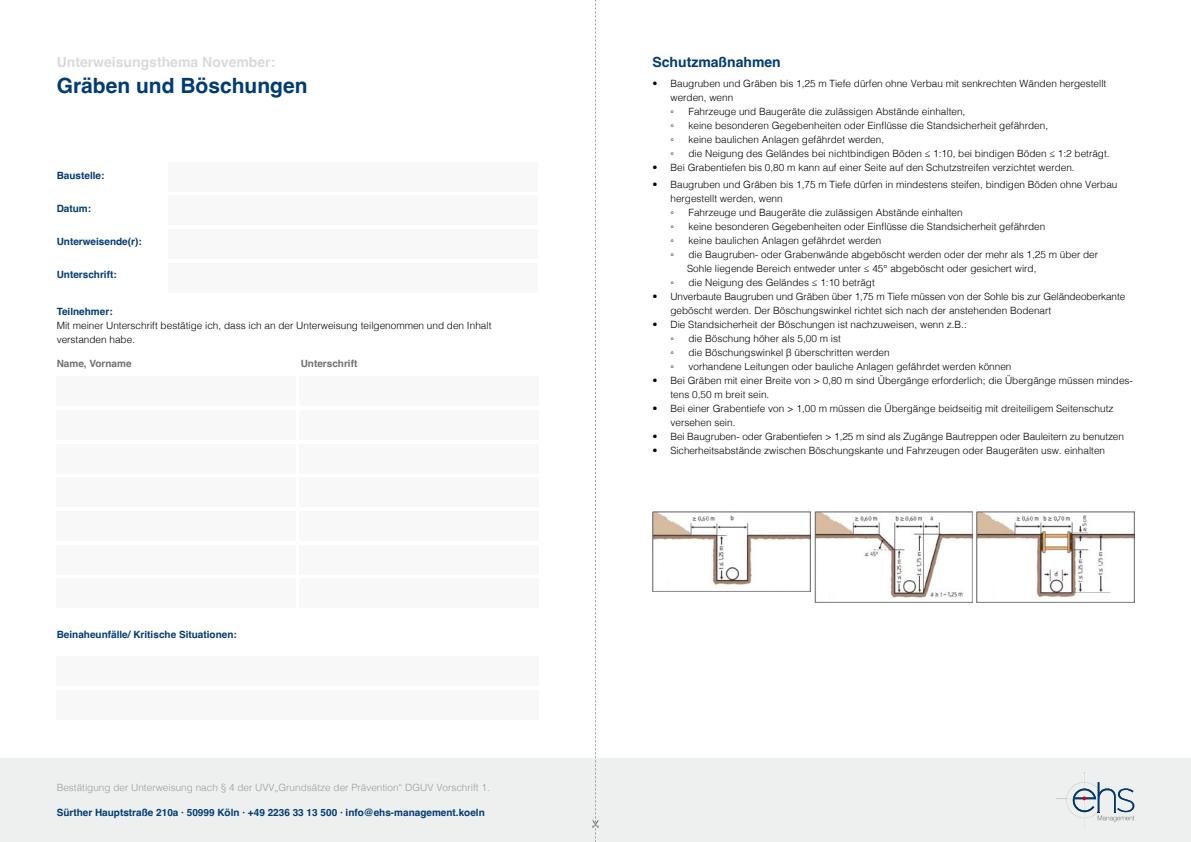
<style>
.page{position:relative;width:1191px;height:842px;background:#fff}
.page>*{position:absolute;margin:0;border:0;box-sizing:border-box;transform-origin:0 0}
.t1{font:700 21px "Helvetica";color:#003b75}
.t2{font:700 14px "Helvetica";color:#d9dadb}
.t3{font:700 14px "Helvetica";color:#003b75}
.t4{font:300 10px/14px "Helvetica";color:#000}
.t5{font:700 10px "Helvetica";color:#003b75}
.t6{font:300 10px "Helvetica";color:#9c9e9f}
.t7{font:700 10px "Helvetica";color:#707172}
.t8{font:10px "Arial";color:#000}
</style>
<div class="page">
<div style="left:0;top:758px;width:1191px;height:84px;background:#eeefef"></div>
<div style="left:57px;top:377px;width:239px;height:29px;background:#f8f8f8"></div>
<div style="left:57px;top:511px;width:239px;height:30px;background:#f8f8f8"></div>
<div style="left:57px;top:444px;width:239px;height:29px;background:#f8f8f8"></div>
<div style="left:57px;top:579px;width:239px;height:29px;background:#f8f8f8"></div>
<div style="left:300px;top:377px;width:239px;height:29px;background:#f8f8f8"></div>
<div style="left:300px;top:511px;width:239px;height:30px;background:#f8f8f8"></div>
<div style="left:300px;top:444px;width:239px;height:29px;background:#f8f8f8"></div>
<div style="left:300px;top:579px;width:239px;height:29px;background:#f8f8f8"></div>
<div style="left:57px;top:410px;width:239px;height:30px;background:#f8f8f8"></div>
<div style="left:57px;top:545px;width:239px;height:29px;background:#f8f8f8"></div>
<div style="left:57px;top:478px;width:239px;height:29px;background:#f8f8f8"></div>
<div style="left:300px;top:410px;width:239px;height:30px;background:#f8f8f8"></div>
<div style="left:300px;top:545px;width:239px;height:29px;background:#f8f8f8"></div>
<div style="left:300px;top:478px;width:239px;height:29px;background:#f8f8f8"></div>
<svg style="left:592px;top:0;width:7px;height:842px"></svg>
<div style="left:169px;top:162px;width:369px;height:30px;background:#f8f8f8"></div>
<div style="left:169px;top:229px;width:369px;height:30px;background:#f8f8f8"></div>
<div style="left:169px;top:196px;width:369px;height:29px;background:#f8f8f8"></div>
<div style="left:169px;top:263px;width:369px;height:30px;background:#f8f8f8"></div>
<img style="left:652px;top:511px;width:158px;height:80px">
<img style="left:814px;top:511px;width:158px;height:91px">
<img style="left:976px;top:511px;width:158px;height:91px">
<div style="left:656px;top:574px;width:9px;height:16px;background:#fff"></div>
<div style="left:817px;top:584px;width:10px;height:15px;background:#fff"></div>
<div style="left:979px;top:584px;width:10px;height:15px;background:#fff"></div>
<svg style="left:1056px;top:772px;width:79px;height:56px"></svg>
<div style="left:57px;top:690px;width:482px;height:30px;background:#f8f8f8"></div>
<div style="left:57px;top:656px;width:482px;height:30px;background:#f8f8f8"></div>
<h2 class="t2" style="left:57px;top:54px;width:220px">Unterweisungsthema November:</h2>
<h1 class="t1" style="left:57px;top:72px;width:252px">Gräben und Böschungen</h1>
<p class="t5" style="left:57px;top:170px;width:49px">Baustelle:</p>
<p class="t5" style="left:57px;top:203px;width:36px">Datum:</p>
<p class="t5" style="left:57px;top:236px;width:87px">Unterweisende(r):</p>
<p class="t5" style="left:57px;top:269px;width:61px">Unterschrift:</p>
<p class="t5" style="left:57px;top:306px;width:57px">Teilnehmer:</p>
<p class="t4" style="left:57px;top:318px;width:436px">Mit meiner Unterschrift bestätige ich, dass ich an der Unterweisung teilgenommen und den Inhalt verstanden habe.</p>
<p class="t7" style="left:57px;top:358px;width:76px">Name, Vorname</p>
<p class="t7" style="left:301px;top:358px;width:58px">Unterschrift</p>
<p class="t5" style="left:57px;top:629px;width:182px">Beinaheunfälle/ Kritische Situationen:</p>
<p class="t6" style="left:57px;top:779px;width:434px">Bestätigung der Unterweisung nach § 4 der UVV„Grundsätze der Prävention“ DGUV Vorschrift 1.</p>
<p class="t5" style="left:57px;top:806px;width:429px">Sürther Hauptstraße 210a · 50999 Köln · +49 2236 33 13 500 · info@ehs-management.koeln</p>
<h2 class="t3" style="left:652px;top:54px;width:130px">Schutzmaßnahmen</h2>
<p class="t4" style="left:670px;top:76px;width:437px;text-indent:-18px">• Baugruben und Gräben bis 1,25 m Tiefe dürfen ohne Verbau mit senkrechten Wänden hergestellt werden, wenn</p>
<p class="t8" style="left:670px;top:105px;width:5px">◦</p>
<p class="t4" style="left:688px;top:104px;width:278px">Fahrzeuge und Baugeräte die zulässigen Abstände einhalten,</p>
<p class="t8" style="left:670px;top:119px;width:5px">◦</p>
<p class="t4" style="left:688px;top:118px;width:361px">keine besonderen Gegebenheiten oder Einflüsse die Standsicherheit gefährden,</p>
<p class="t8" style="left:670px;top:133px;width:5px">◦</p>
<p class="t4" style="left:688px;top:132px;width:197px">keine baulichen Anlagen gefährdet werden,</p>
<p class="t8" style="left:670px;top:147px;width:5px">◦</p>
<p class="t4" style="left:688px;top:146px;width:422px">die Neigung des Geländes bei nichtbindigen Böden ≤ 1:10, bei bindigen Böden ≤ 1:2 beträgt.</p>
<p class="t4" style="left:652px;top:160px;width:424px">• Bei Grabentiefen bis 0,80 m kann auf einer Seite auf den Schutzstreifen verzichtet werden.</p>
<p class="t4" style="left:670px;top:177px;width:448px;text-indent:-18px">• Baugruben und Gräben bis 1,75 m Tiefe dürfen in mindestens steifen, bindigen Böden ohne Verbau hergestellt werden, wenn</p>
<p class="t8" style="left:670px;top:206px;width:5px">◦</p>
<p class="t4" style="left:688px;top:205px;width:276px">Fahrzeuge und Baugeräte die zulässigen Abstände einhalten</p>
<p class="t8" style="left:670px;top:220px;width:5px">◦</p>
<p class="t4" style="left:688px;top:219px;width:358px">keine besonderen Gegebenheiten oder Einflüsse die Standsicherheit gefährden</p>
<p class="t8" style="left:670px;top:234px;width:5px">◦</p>
<p class="t4" style="left:688px;top:233px;width:194px">keine baulichen Anlagen gefährdet werden</p>
<p class="t8" style="left:670px;top:248px;width:5px">◦</p>
<p class="t4" style="left:687px;top:247px;width:412px">die Baugruben- oder Grabenwände abgeböscht werden oder der mehr als 1,25 m über der<br>Sohle liegende Bereich entweder unter ≤ 45° abgeböscht oder gesichert wird,</p>
<p class="t8" style="left:670px;top:276px;width:5px">◦</p>
<p class="t4" style="left:688px;top:275px;width:188px">die Neigung des Geländes ≤ 1:10 beträgt</p>
<p class="t4" style="left:670px;top:289px;width:456px;text-indent:-18px">• Unverbaute Baugruben und Gräben über 1,75 m Tiefe müssen von der Sohle bis zur Geländeoberkante geböscht werden. Der Böschungswinkel richtet sich nach der anstehenden Bodenart</p>
<p class="t4" style="left:652px;top:317px;width:316px">• Die Standsicherheit der Böschungen ist nachzuweisen, wenn z.B.:</p>
<p class="t8" style="left:670px;top:332px;width:5px">◦</p>
<p class="t4" style="left:688px;top:331px;width:154px">die Böschung höher als 5,00 m ist</p>
<p class="t8" style="left:670px;top:346px;width:5px">◦</p>
<p class="t4" style="left:688px;top:345px;width:203px">die Böschungswinkel β überschritten werden</p>
<p class="t8" style="left:670px;top:360px;width:5px">◦</p>
<p class="t4" style="left:688px;top:359px;width:324px">vorhandene Leitungen oder bauliche Anlagen gefährdet werden können</p>
<p class="t4" style="left:670px;top:373px;width:464px;text-indent:-18px">• Bei Gräben mit einer Breite von &gt; 0,80 m sind Übergänge erforderlich; die Übergänge müssen mindes&shy;tens 0,50 m breit sein.</p>
<p class="t4" style="left:670px;top:401px;width:444px;text-indent:-18px">• Bei einer Grabentiefe von &gt; 1,00 m müssen die Übergänge beidseitig mit dreiteiligem Seitenschutz versehen sein.</p>
<p class="t4" style="left:652px;top:429px;width:473px">• Bei Baugruben- oder Grabentiefen &gt; 1,25 m sind als Zugänge Bautreppen oder Bauleitern zu benutzen</p>
<p class="t4" style="left:652px;top:443px;width:454px">• Sicherheitsabstände zwischen Böschungskante und Fahrzeugen oder Baugeräten usw. einhalten</p>
</div>
